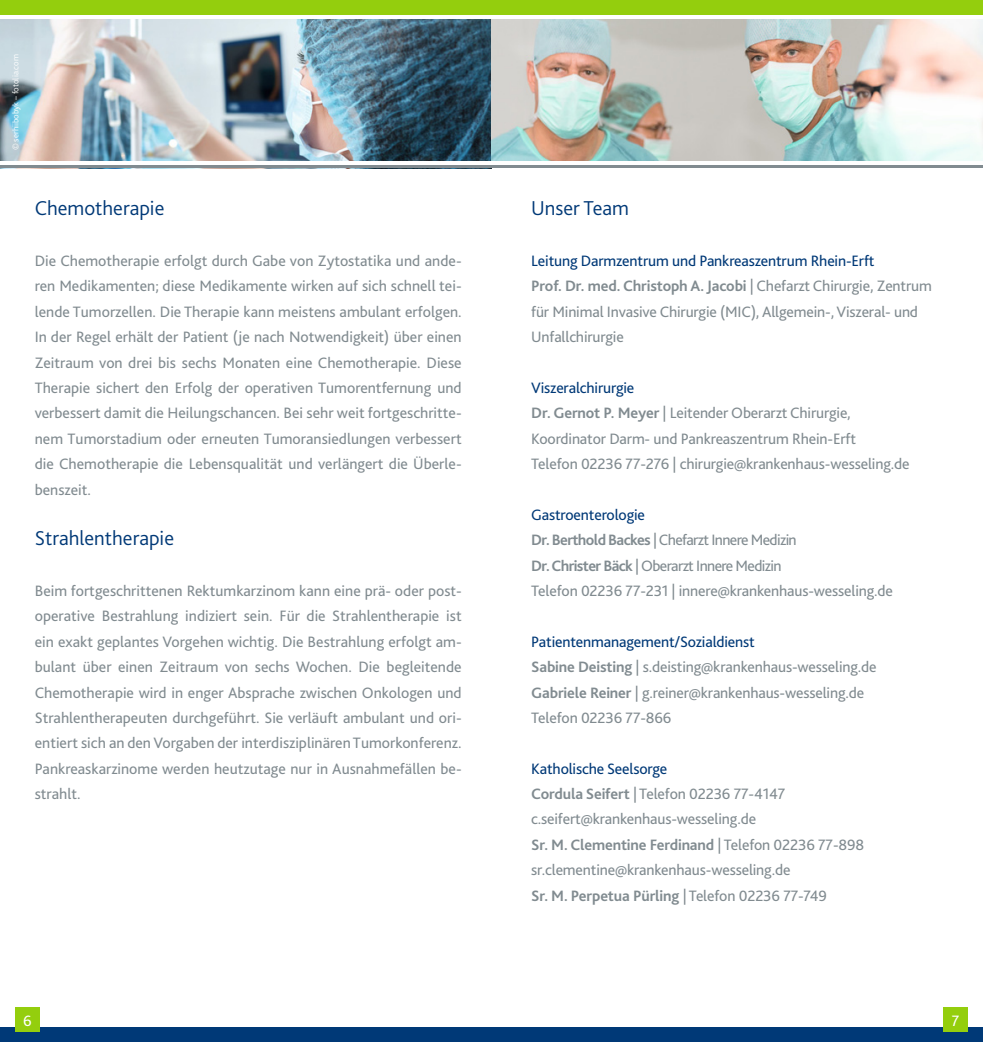
<style>
.page{position:relative;width:983px;height:1042px;background:#fff}
.page>*{position:absolute;margin:0;border:0;box-sizing:border-box;transform-origin:0 0}
.t1{font:300 21px "Bliss 2";color:#003977}
.t2{font:15.75px/25.4px "Bliss 2";letter-spacing:-.01em;color:#818b90}
.t3{font:15.75px "Bliss 2";color:#fff}
.t4{font:300 8.75px "Bliss 2";color:#fff}
.s1{color:#003977}
.s2{font-weight:700}
</style>
<div class="page">
<img style="left:0;top:19px;width:491px;height:142px">
<img style="left:491px;top:19px;width:491px;height:142px">
<hr style="left:0;top:165px;width:982px;height:3px;background:#818b90">
<div style="left:0;top:1027px;width:982px;height:15px;background:#003977"></div>
<div style="left:0;top:0;width:982px;height:15px;background:#94ce0d"></div>
<div style="left:15px;top:1007px;width:25px;height:25px;background:#94ce0d"></div>
<div style="left:943px;top:1007px;width:24px;height:25px;background:#94ce0d"></div>
<p class="t4" style="left:12px;top:150px;width:98px;rotate:-90deg">© serhiibobyk – fotolia.com</p>
<h1 class="t1" style="left:35px;top:200px;width:131px">Chemotherapie</h1>
<p class="t2" style="left:35px;top:250px;width:428px;text-align:justify">Die Chemotherapie erfolgt durch Gabe von Zytostatika und ande&shy;ren Medikamenten; diese Medikamente wirken auf sich schnell tei&shy;lende Tumorzellen. Die Therapie kann meistens ambulant erfolgen.<br>In der Regel erhält der Patient (je nach Notwendigkeit) über einen Zeitraum von drei bis sechs Monaten eine Chemotherapie. Diese Therapie sichert den Erfolg der operativen Tumorentfernung und verbessert damit die Heilungschancen. Bei sehr weit fortgeschritte&shy;nem Tumorstadium oder erneuten Tumoransiedlungen verbessert die Chemotherapie die Lebensqualität und verlängert die Überle&shy;benszeit.</p>
<h1 class="t1" style="left:35px;top:530px;width:141px">Strahlentherapie</h1>
<p class="t2" style="left:35px;top:580px;width:428px;text-align:justify">Beim fortgeschrittenen Rektumkarzinom kann eine prä- oder post&shy;operative Bestrahlung indiziert sein. Für die Strahlentherapie ist ein exakt geplantes Vorgehen wichtig. Die Bestrahlung erfolgt am&shy;bulant über einen Zeitraum von sechs Wochen. Die begleitende Chemotherapie wird in enger Absprache zwischen Onkologen und Strahlentherapeuten durchgeführt. Sie verläuft ambulant und ori&shy;entiert sich an den Vorgaben der interdisziplinären Tumorkonferenz.<br>Pankreaskarzinome werden heutzutage nur in Ausnahmefällen be&shy;strahlt.</p>
<h1 class="t1" style="left:531px;top:200px;width:99px">Unser Team</h1>
<p class="t2" style="left:531px;top:250px;width:402px"><span class="s1">Leitung Darmzentrum und Pankreaszentrum Rhein-Erft<br></span><span class="s2">Prof. Dr. med. Christoph A. Jacobi</span> | Chefarzt Chirurgie, Zentrum für Minimal Invasive Chirurgie (MIC), Allgemein-, Viszeral- und Unfallchirurgie</p>
<p class="t2" style="left:531px;top:377px;width:380px"><span class="s1">Viszeralchirurgie<br></span><span class="s2">Dr. Gernot P. Meyer</span> | Leitender Oberarzt Chirurgie, Koordinator Darm- und Pankreaszentrum Rhein-Erft<br>Telefon 02236 77-276 | chirurgie@krankenhaus-wesseling.de</p>
<p class="t2" style="left:531px;top:503px;width:363px"><span class="s1">Gastroenterologie<br></span><span class="s2">Dr. Berthold Backes</span> | Chefarzt Innere Medizin<br><span class="s2">Dr. Christer Bäck</span> | Oberarzt Innere Medizin<br>Telefon 02236 77-231 | innere@krankenhaus-wesseling.de</p>
<p class="t2" style="left:531px;top:630px;width:347px"><span class="s1">Patientenmanagement/Sozialdienst<br></span><span class="s2">Sabine Deisting</span> | s.deisting@krankenhaus-wesseling.de <span class="s2">Gabriele Reiner</span> | g.reiner@krankenhaus-wesseling.de Telefon 02236 77-866</p>
<p class="t2" style="left:531px;top:757px;width:334px"><span class="s1">Katholische Seelsorge<br></span><span class="s2">Cordula Seifert</span> | Telefon 02236 77-4147 c.seifert@krankenhaus-wesseling.de<br><span class="s2">Sr. M. Clementine Ferdinand</span> | Telefon 02236 77-898 sr.clementine@krankenhaus-wesseling.de<br><span class="s2">Sr. M. Perpetua Pürling</span> | Telefon 02236 77-749</p>
<p class="t3" style="left:23px;top:1014px;width:10px">6</p>
<p class="t3" style="left:951px;top:1014px;width:9px">7</p>
</div>
